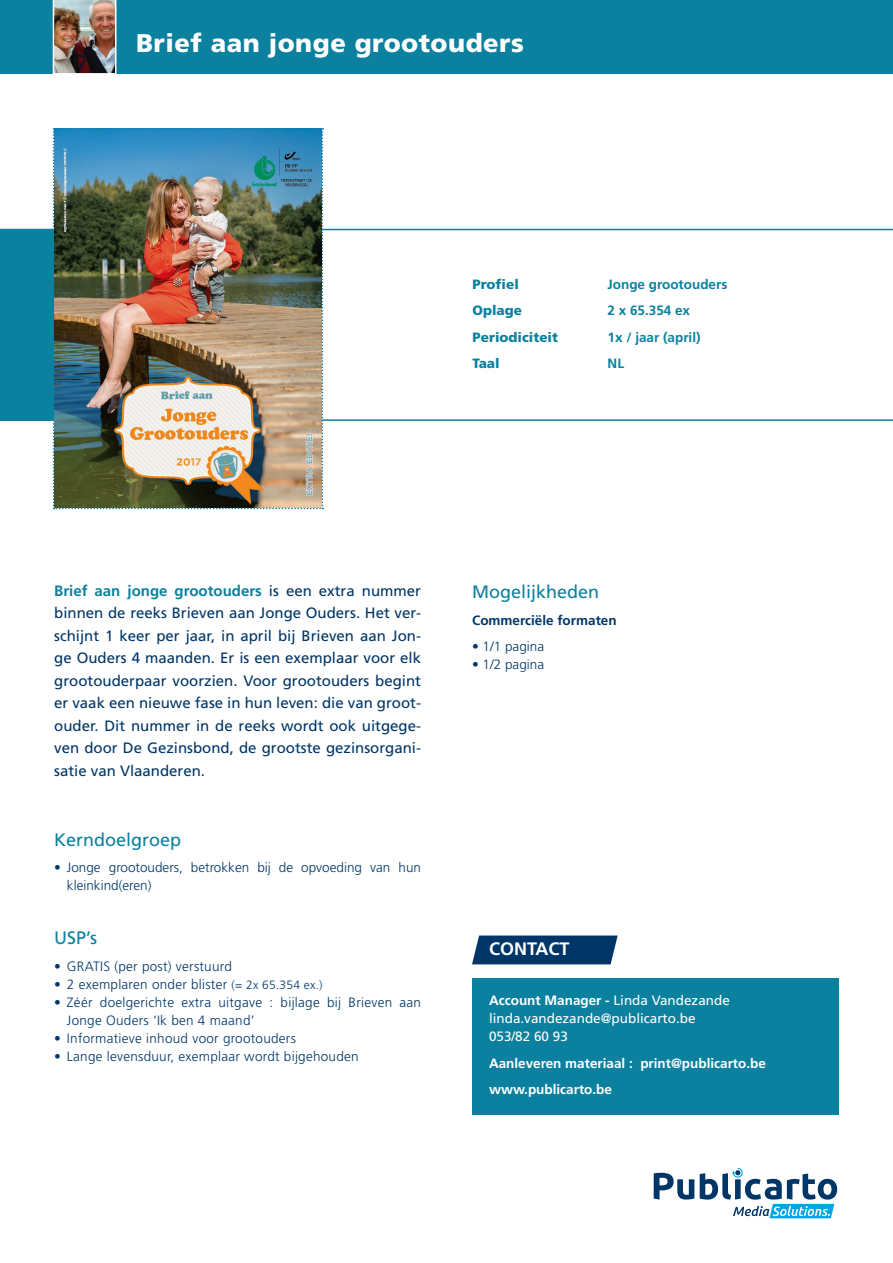
<style>
.page{position:relative;width:893px;height:1263px;background:#fff}
.page>*{position:absolute;margin:0;border:0;box-sizing:border-box;transform-origin:0 0}
.t1{font:900 25.5px "Frutiger LT Std";letter-spacing:.02em;color:#fff}
.t2{font:18px "Frutiger LT Std";color:#0b819f}
.t3{font:700 18px "Frutiger LT Std";color:#fff}
.t4{font:15px/22.5px "Frutiger LT Std";color:#003667;text-align:justify}
.t5{font:300 13.5px/18px "Frutiger LT Std";letter-spacing:.02em;color:#003667}
.t6{font:700 13.5px "Frutiger LT Std";color:#fff}
.t7{font:300 13.5px/18px "Frutiger LT Std";color:#003667}
.t8{font:700 13.5px "Frutiger LT Std";color:#0b819f}
.t9{font:13.5px "Frutiger LT Std";color:#fff}
.t10{font:900 13.5px "Frutiger LT Std";color:#0b819f}
.t11{font:700 13.5px "Frutiger LT Std";color:#003667}
.s1{font-weight:700;color:#0b819f}
.s2{font-size:12px}
.s3{font-weight:400}
</style>
<div class="page">
<div style="left:0;top:0;width:893px;height:73px;background:#0b819f"></div>
<div style="left:472px;top:978px;width:367px;height:136px;background:#0b819f"></div>
<svg style="left:472px;top:935px;width:146px;height:29px;background:#114371"></svg>
<svg style="left:654px;top:1173px;width:40px;height:26px"></svg>
<svg style="left:700px;top:1168px;width:137px;height:50px"></svg>
<svg style="left:0;top:229px;width:893px;height:192px"></svg>
<img style="left:53px;top:128px;width:270px;height:381px">
<div style="left:0;top:230px;width:53px;height:191px;background:#0b819f"></div>
<img style="left:52px;top:0;width:65px;height:74px">
<p class="t1" style="left:136px;top:28px;width:389px">Brief aan jonge grootouders</p>
<p class="t10" style="left:473px;top:276px;width:48px">Profiel</p>
<p class="t8" style="left:608px;top:276px;width:121px">Jonge grootouders</p>
<p class="t10" style="left:473px;top:302px;width:51px">Oplage</p>
<p class="t8" style="left:608px;top:303px;width:84px">2 x 65.354 ex</p>
<p class="t10" style="left:473px;top:329px;width:87px">Periodiciteit</p>
<p class="t8" style="left:608px;top:329px;width:95px">1x / jaar (april)</p>
<p class="t10" style="left:473px;top:355px;width:29px">Taal</p>
<p class="t8" style="left:608px;top:356px;width:18px">NL</p>
<p class="t4" style="left:54px;top:580px;width:368px"><span class="s1">Brief aan jonge grootouders</span> is een extra nummer binnen de reeks Brieven aan Jonge Ouders. Het ver&shy;schijnt 1 keer per jaar, in april bij Brieven aan Jon&shy;ge Ouders 4 maanden. Er is een exemplaar voor elk grootouderpaar voorzien. Voor grootouders begint er vaak een nieuwe fase in hun leven: die van groot&shy;ouder. Dit nummer in de reeks wordt ook uitgege&shy;ven door De Gezinsbond, de grootste gezinsorgani&shy;satie van Vlaanderen.</p>
<p class="t2" style="left:54px;top:829px;width:129px">Kerndoelgroep</p>
<p class="t7" style="left:67px;top:859px;width:356px;text-indent:-13px">• Jonge grootouders, betrokken bij de opvoeding van hun kleinkind(eren)</p>
<p class="t2" style="left:54px;top:927px;width:45px">USP’s</p>
<p class="t5" style="left:54px;top:957px;width:179px">• GRATIS (per post) verstuurd</p>
<p class="t5" style="left:54px;top:975px;width:270px">• 2 exemplaren onder blister <span class="s2">(= 2x 65.354 ex.)</span></p>
<p class="t5" style="left:67px;top:993px;width:356px;text-indent:-13px">• Zéér doelgerichte extra uitgave : bijlage bij Brieven aan<br>Jonge Ouders ‘Ik ben 4 maand’</p>
<p class="t5" style="left:54px;top:1029px;width:243px">• Informatieve inhoud voor grootouders</p>
<p class="t5" style="left:54px;top:1047px;width:306px">• Lange levensduur, exemplaar wordt bijgehouden</p>
<p class="t2" style="left:472px;top:581px;width:129px">Mogelijkheden</p>
<p class="t11" style="left:472px;top:612px;width:146px">Commerciële formaten</p>
<p class="t5" style="left:472px;top:638px;width:74px">• 1/1 pagina</p>
<p class="t5" style="left:472px;top:656px;width:74px">• 1/2 pagina</p>
<p class="t3" style="left:489px;top:938px;width:82px">CONTACT</p>
<p class="t6" style="left:489px;top:992px;width:242px">Account Manager - <span class="s3">Linda Vandezande</span></p>
<p class="t9" style="left:489px;top:1010px;width:208px">linda.vandezande@publicarto.be</p>
<p class="t9" style="left:489px;top:1028px;width:80px">053/82 60 93</p>
<p class="t6" style="left:489px;top:1055px;width:278px">Aanleveren materiaal : print@publicarto.be</p>
<p class="t6" style="left:489px;top:1081px;width:125px">www.publicarto.be</p>
</div>
